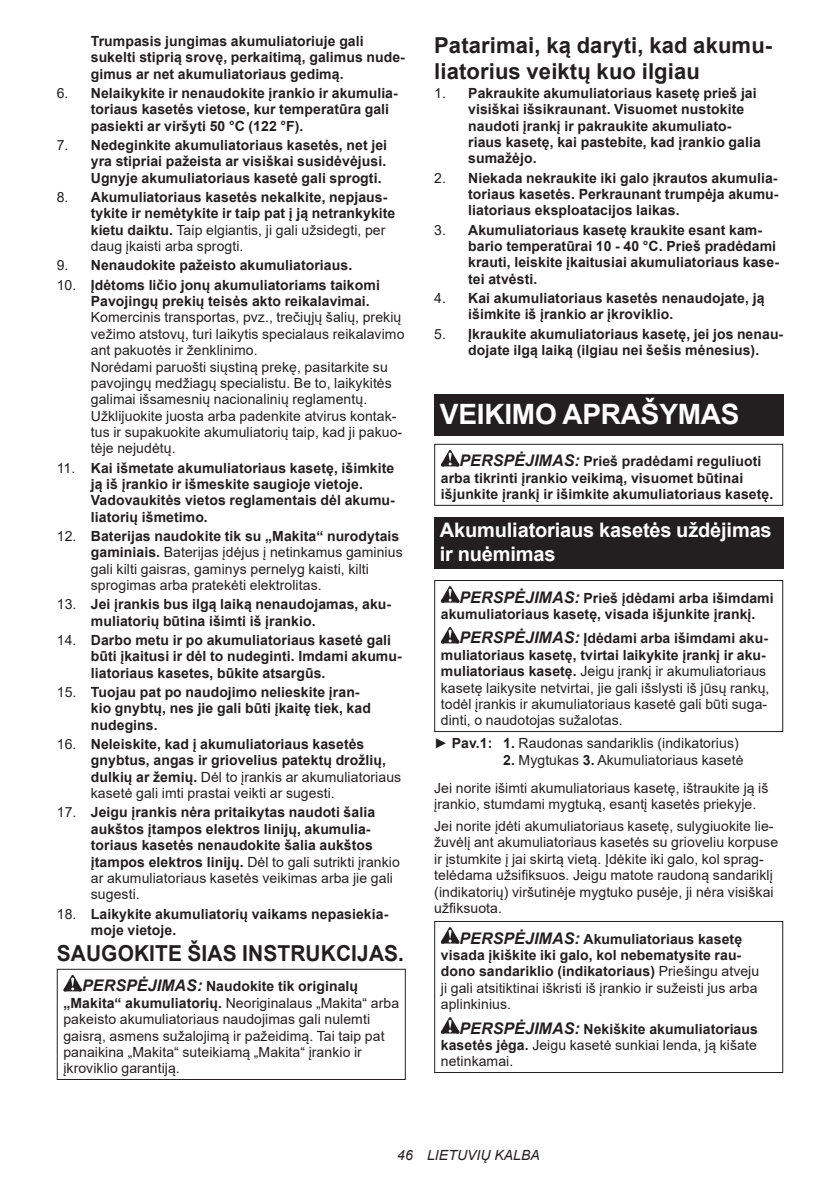
<style>
.page{position:relative;width:840px;height:1191px;background:#fff}
.page>*{position:absolute;margin:0;border:0;box-sizing:border-box;transform-origin:0 0}
.t1{font:700 28px "Arial";letter-spacing:-.01em;color:#fff}
.t2{font:700 22px/25.8px "Arial";letter-spacing:.005em;color:#231f20}
.t3{font:700 22px "Arial";letter-spacing:.005em;color:#231f20;scale:.95 1}
.t4{font:700 20px/23.4px "Arial";letter-spacing:-.01em;color:#fff}
.t5{font:700 14px/16.4px "Arial";letter-spacing:.005em;color:#231f20}
.t6{font:14px/16.4px "Arial";letter-spacing:.005em;color:#231f20}
.t7{font:italic 14px "Arial";letter-spacing:.005em;color:#231f20}
.s1{font-weight:400}
.s2{font-weight:700}
.s3{font-weight:700;font-style:italic;font-size:16px}
.s4{font-style:italic;font-size:16px}
</style>
<div class="page">
<svg style="left:63px;top:975px;width:19px;height:16px"></svg>
<div style="left:57px;top:968px;width:348px;height:112px;border:1px solid #231f20"></div>
<div style="left:434px;top:395px;width:348px;height:41px;background:#231f20"></div>
<svg style="left:440px;top:450px;width:19px;height:16px"></svg>
<div style="left:434px;top:444px;width:348px;height:62px;border:1px solid #231f20"></div>
<div style="left:434px;top:517px;width:348px;height:52px;background:#231f20"></div>
<svg style="left:440px;top:586px;width:19px;height:16px"></svg>
<svg style="left:440px;top:627px;width:19px;height:16px"></svg>
<div style="left:434px;top:580px;width:348px;height:152px;border:1px solid #231f20"></div>
<svg style="left:440px;top:927px;width:19px;height:16px"></svg>
<svg style="left:440px;top:1017px;width:19px;height:16px"></svg>
<div style="left:434px;top:921px;width:348px;height:152px;border:1px solid #231f20"></div>
<p class="t5" style="left:91px;top:33px;width:315px">Trumpasis jungimas akumuliatoriuje gali sukelti stiprią srovę, perkaitimą, galimus nude&shy;gimus ar net akumuliatoriaus gedimą.</p>
<p class="t5" style="left:91px;top:85px;width:308px;text-indent:-34px"><span class="s1">6.</span> Nelaikykite ir nenaudokite įrankio ir akumulia&shy;toriaus kasetės vietose, kur temperatūra gali pasiekti ar viršyti 50 °C (122 °F).</p>
<p class="t5" style="left:91px;top:137px;width:297px;text-align:justify;text-indent:-34px"><span class="s1">7.</span> Nedeginkite akumuliatoriaus kasetės, net jei yra stipriai pažeista ar visiškai susidėvėjusi.<br>Ugnyje akumuliatoriaus kasetė gali sprogti.</p>
<p class="t5" style="left:91px;top:189px;width:306px;text-indent:-34px"><span class="s1">8.</span> Akumuliatoriaus kasetės nekalkite, nepjaus&shy;tykite ir nemėtykite ir taip pat į ją netrankykite kietu daiktu. <span class="s1">Taip elgiantis, ji gali užsidegti, per daug įkaisti arba sprogti.</span></p>
<p class="t5" style="left:57px;top:257px;width:297px"><span class="s1">9.</span> Nenaudokite pažeisto akumuliatoriaus.</p>
<p class="t5" style="left:91px;top:277px;width:290px;text-indent:-34px"><span class="s1">10.</span> Įdėtoms ličio jonų akumuliatoriams taikomi<br>Pavojingų prekių teisės akto reikalavimai.</p>
<p class="t6" style="left:91px;top:309px;width:315px">Komercinis transportas, pvz., trečiųjų šalių, prekių vežimo atstovų, turi laikytis specialaus reikalavimo ant pakuotės ir ženklinimo.<br>Norėdami paruošti siųstiną prekę, pasitarkite su pavojingų medžiagų specialistu. Be to, laikykitės galimai išsamesnių nacionalinių reglamentų.<br>Užklijuokite juosta arba padenkite atvirus kontak&shy;tus ir supakuokite akumuliatorių taip, kad ji pakuo&shy;tėje nejudėtų.</p>
<p class="t5" style="left:91px;top:460px;width:305px;text-indent:-34px"><span class="s1">11.</span> Kai išmetate akumuliatoriaus kasetę, išimkite ją iš įrankio ir išmeskite saugioje vietoje.<br>Vadovaukitės vietos reglamentais dėl akumu&shy;liatorių išmetimo.</p>
<p class="t6" style="left:91px;top:528px;width:313px;text-indent:-34px">12. <span class="s2">Baterijas naudokite tik su „Makita“ nurodytais gaminiais.</span> Baterijas įdėjus į netinkamus gaminius gali kilti gaisras, gaminys pernelyg kaisti, kilti sprogimas arba pratekėti elektrolitas.</p>
<p class="t5" style="left:91px;top:596px;width:301px;text-indent:-34px"><span class="s1">13.</span> Jei įrankis bus ilgą laiką nenaudojamas, aku&shy;muliatorių būtina išimti iš įrankio.</p>
<p class="t5" style="left:91px;top:632px;width:312px;text-indent:-34px"><span class="s1">14.</span> Darbo metu ir po akumuliatoriaus kasetė gali būti įkaitusi ir dėl to nudeginti. Imdami akumu&shy;liatoriaus kasetes, būkite atsargūs.</p>
<p class="t5" style="left:91px;top:684px;width:281px;text-indent:-34px"><span class="s1">15.</span> Tuojau pat po naudojimo nelieskite įran&shy;kio gnybtų, nes jie gali būti įkaitę tiek, kad nudegins.</p>
<p class="t5" style="left:91px;top:736px;width:312px;text-indent:-34px"><span class="s1">16.</span> Neleiskite, kad į akumuliatoriaus kasetės gnybtus, angas ir griovelius patektų drožlių, dulkių ar žemių. <span class="s1">Dėl to įrankis ar akumuliatoriaus kasetė gali imti prastai veikti ar sugesti.</span></p>
<p class="t5" style="left:91px;top:804px;width:310px;text-indent:-34px"><span class="s1">17.</span> Jeigu įrankis nėra pritaikytas naudoti šalia aukštos įtampos elektros linijų, akumulia&shy;toriaus kasetės nenaudokite šalia aukštos įtampos elektros linijų. <span class="s1">Dėl to gali sutrikti įrankio ar akumuliatoriaus kasetės veikimas arba jie gali sugesti.</span></p>
<p class="t5" style="left:91px;top:905px;width:299px;text-indent:-34px"><span class="s1">18.</span> Laikykite akumuliatorių vaikams nepasiekia&shy;moje vietoje.</p>
<h2 class="t3" style="left:57px;top:937px;width:367px">SAUGOKITE ŠIAS INSTRUKCIJAS.</h2>
<p class="t6" style="left:63px;top:978px;width:337px;text-indent:19px"><span class="s3">PERSPĖJIMAS:</span> <span class="s2">Naudokite tik originalų „Makita“ akumuliatorių.</span> Neoriginalaus „Makita“ arba pakeisto akumuliatoriaus naudojimas gali nulemti gaisrą, asmens sužalojimą ir pažeidimą. Tai taip pat panaikina „Makita“ suteikiamą „Makita“ įrankio ir įkroviklio garantiją.</p>
<h2 class="t2" style="left:434px;top:33px;width:339px">Patarimai, ką daryti, kad akumu&shy;liatorius veiktų kuo ilgiau</h2>
<p class="t5" style="left:468px;top:85px;width:294px;text-indent:-34px"><span class="s1">1.</span> Pakraukite akumuliatoriaus kasetę prieš jai visiškai išsikraunant. Visuomet nustokite naudoti įrankį ir pakraukite akumuliato&shy;riaus kasetę, kai pastebite, kad įrankio galia sumažėjo.</p>
<p class="t5" style="left:468px;top:170px;width:311px;text-align:justify;text-indent:-34px"><span class="s1">2.</span> Niekada nekraukite iki galo įkrautos akumulia&shy;toriaus kasetės. Perkraunant trumpėja akumu&shy;liatoriaus eksploatacijos laikas.</p>
<p class="t5" style="left:468px;top:222px;width:312px;text-indent:-34px"><span class="s1">3.</span> Akumuliatoriaus kasetę kraukite esant kam&shy;bario temperatūrai 10 - 40 °C. Prieš pradėdami krauti, leiskite įkaitusiai akumuliatoriaus kase&shy;tei atvėsti.</p>
<p class="t5" style="left:468px;top:290px;width:297px;text-indent:-34px"><span class="s1">4.</span> Kai akumuliatoriaus kasetės nenaudojate, ją išimkite iš įrankio ar įkroviklio.</p>
<p class="t5" style="left:468px;top:326px;width:316px;text-indent:-34px"><span class="s1">5.</span> Įkraukite akumuliatoriaus kasetę, jei jos nenau&shy;dojate ilgą laiką (ilgiau nei šešis mėnesius).</p>
<h1 class="t1" style="left:439px;top:395px;width:301px">VEIKIMO APRAŠYMAS</h1>
<p class="t5" style="left:440px;top:453px;width:334px;text-indent:19px"><span class="s4">PERSPĖJIMAS:</span> Prieš pradėdami reguliuoti arba tikrinti įrankio veikimą, visuomet būtinai išjunkite įrankį ir išimkite akumuliatoriaus kasetę.</p>
<h3 class="t4" style="left:439px;top:519px;width:333px">Akumuliatoriaus kasetės uždėjimas ir nuėmimas</h3>
<p class="t5" style="left:440px;top:589px;width:334px;text-indent:19px"><span class="s4">PERSPĖJIMAS:</span> Prieš įdėdami arba išimdami akumuliatoriaus kasetę, visada išjunkite įrankį.</p>
<p class="t6" style="left:440px;top:630px;width:330px;text-indent:19px"><span class="s3">PERSPĖJIMAS:</span> <span class="s2">Įdėdami arba išimdami aku&shy;muliatoriaus kasetę, tvirtai laikykite įrankį ir aku&shy;muliatoriaus kasetę.</span> Jeigu įrankį ir akumuliatoriaus kasetę laikysite netvirtai, jie gali išslysti iš jūsų rankų, todėl įrankis ir akumuliatoriaus kasetė gali būti suga&shy;dinti, o naudotojas sužalotas.</p>
<p class="t6" style="left:434px;top:735px;width:306px">► <span class="s2">Pav.1: 1.</span> Raudonas sandariklis (indikatorius)</p>
<p class="t6" style="left:434px;top:746px;width:335px;line-height:27.8px;text-indent:69px"><span class="s2">2.</span> Mygtukas <span class="s2">3.</span> Akumuliatoriaus kasetė<br>Jei norite išimti akumuliatoriaus kasetę, ištraukite ją iš</p>
<p class="t6" style="left:434px;top:793px;width:341px;line-height:22px">įrankio, stumdami mygtuką, esantį kasetės priekyje.<br>Jei norite įdėti akumuliatoriaus kasetę, sulygiuokite lie-</p>
<p class="t6" style="left:434px;top:834px;width:345px">žuvėlį ant akumuliatoriaus kasetės su grioveliu korpuse ir įstumkite į jai skirtą vietą. Įdėkite iki galo, kol sprag&shy;telėdama užsifiksuos. Jeigu matote raudoną sandariklį (indikatorių) viršutinėje mygtuko pusėje, ji nėra visiškai užfiksuota.</p>
<p class="t5" style="left:440px;top:930px;width:320px;text-indent:19px"><span class="s4">PERSPĖJIMAS:</span> Akumuliatoriaus kasetę visada įkiškite iki galo, kol nebematysite rau&shy;dono sandariklio (indikatoriaus) <span class="s1">Priešingu atveju ji gali atsitiktinai iškristi iš įrankio ir sužeisti jus arba aplinkinius.</span></p>
<p class="t6" style="left:440px;top:1020px;width:318px;text-align:justify;text-indent:19px"><span class="s3">PERSPĖJIMAS:</span> <span class="s2">Nekiškite akumuliatoriaus kasetės jėga.</span> Jeigu kasetė sunkiai lenda, ją kišate netinkamai.</p>
<p class="t7" style="left:397px;top:1146px;width:144px">46 LIETUVIŲ KALBA</p>
</div>
